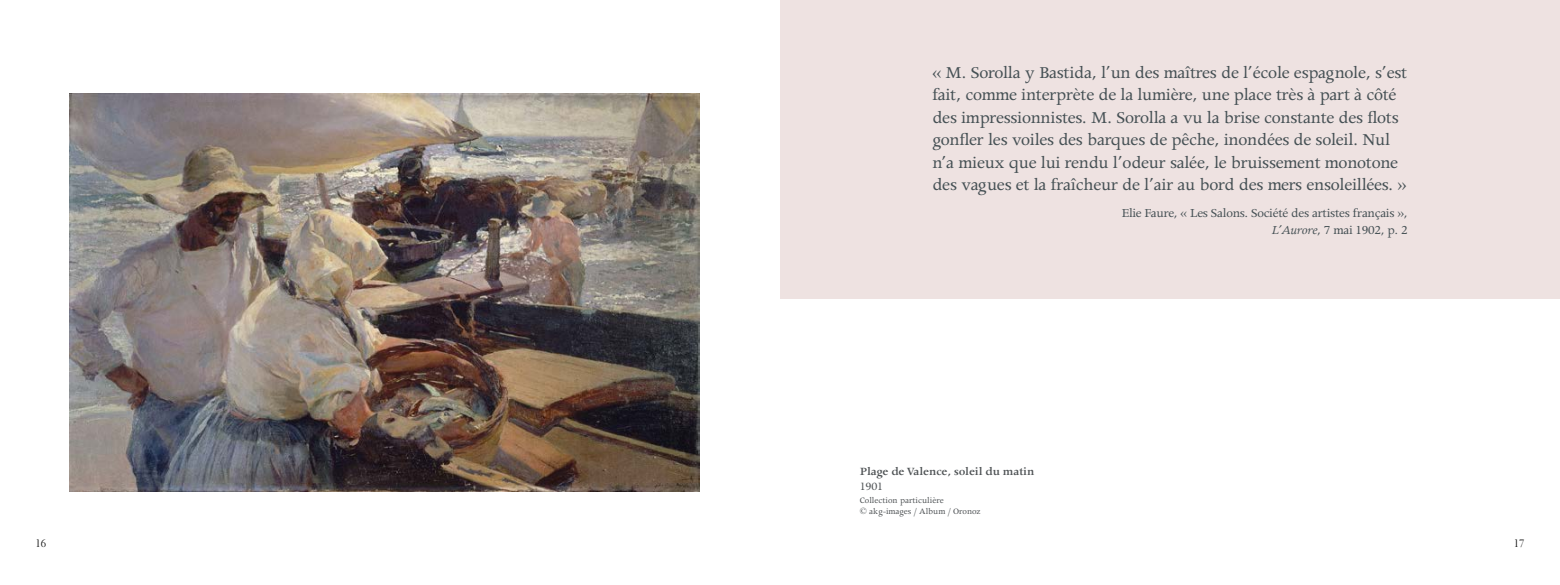
<style>
.page{position:relative;width:1560px;height:585px;background:#fff}
.page>*{position:absolute;margin:0;border:0;box-sizing:border-box;transform-origin:0 0}
.t1{font:18.75px/22.5px "Apollo";letter-spacing:-.015em;color:#455054}
.t2{font:13.75px/16.5px "Apollo";letter-spacing:-.02em;color:#455054;text-align:right}
.t3{font:600 12.5px "Apollo";letter-spacing:-.015em;color:#4f5355}
.t4{font:12.5px "Apollo";color:#4f5355}
.t5{font:10.62px "Electra LH";color:#000}
.t6{font:9.38px/11.2px "Apollo";color:#4f5355}
.s1{font-style:italic}
</style>
<div class="page">
<div style="left:780px;top:0;width:779px;height:298px;background:#eee2e1"></div>
<img style="left:70px;top:94px;width:629px;height:397px">
<p class="t1" style="left:932px;top:61px;width:476px">« M. Sorolla y Bastida, l’un des maîtres de l’école espagnole, s’est fait, comme interprète de la lumière, une place très à part à côté des impressionnistes. M. Sorolla a vu la brise constante des flots gonfler les voiles des barques de pêche, inondées de soleil. Nul n’a mieux que lui rendu l’odeur salée, le bruissement monotone des vagues et la fraîcheur de l’air au bord des mers ensoleillées. »</p>
<p class="t2" style="left:1121px;top:205px;width:287px">Elie Faure, « Les Salons. Société des artistes français »,<br><span class="s1">L’Aurore</span>, 7 mai 1902, p. 2</p>
<p class="t3" style="left:859px;top:465px;width:176px">Plage de Valence, soleil du matin</p>
<p class="t4" style="left:859px;top:479px;width:25px">1901</p>
<p class="t6" style="left:859px;top:494px;width:122px">Collection particulière<br>© akg-images / Album / Oronoz</p>
<p class="t5" style="left:35px;top:537px;width:12px">16</p>
<p class="t5" style="left:1513px;top:537px;width:12px">17</p>
</div>
